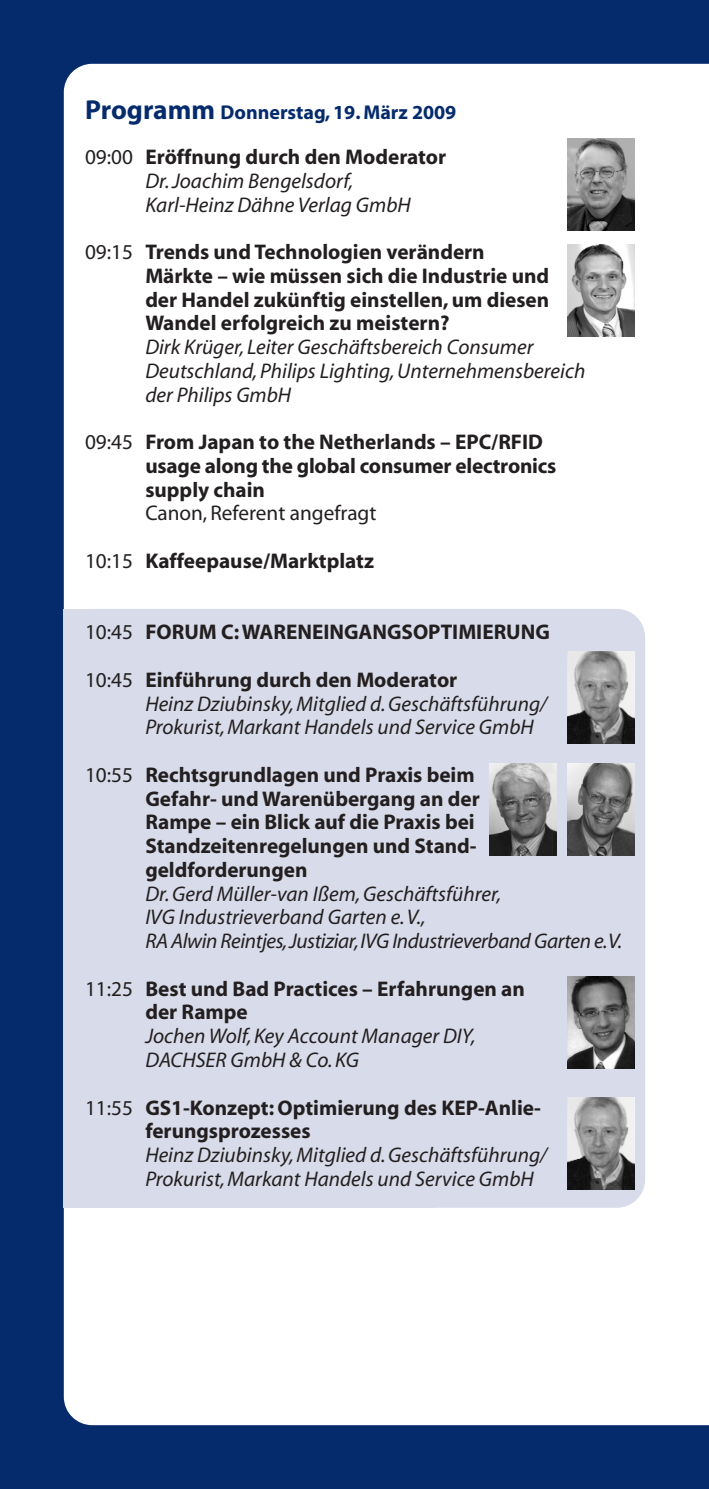
<style>
.page{position:relative;width:709px;height:1489px;background:#fff}
.page>*{position:absolute;margin:0;border:0;box-sizing:border-box;transform-origin:0 0}
.t1{font:italic 21.25px/23.8px "Myriad";color:#231f20}
.t2{font:700 21.25px/23.8px "Myriad";color:#231f20}
.t3{font:21.25px "Myriad";color:#231f20}
.t4{font:700 20px "Myriad";color:#052b6c}
.s1{font-size:27.5px}
.s2{font-style:normal}
.s3{font-weight:700;font-style:normal}
.s4{font-weight:400}
</style>
<div class="page">
<div style="left:0;top:0;width:709px;height:1488px;background:#052b6c"></div>
<div style="left:64px;top:64px;width:645px;height:1360px;background:#fff"></div>
<div style="left:64px;top:609px;width:581px;height:598px;background:#d8dbe9;border-radius:28px"></div>
<img style="left:567px;top:244px;width:67px;height:92px">
<img style="left:567px;top:138px;width:67px;height:92px">
<img style="left:567px;top:763px;width:67px;height:92px">
<img style="left:567px;top:976px;width:67px;height:92px">
<img style="left:567px;top:651px;width:67px;height:92px">
<img style="left:489px;top:763px;width:67px;height:92px">
<img style="left:567px;top:1097px;width:67px;height:91px">
<p class="t4" style="left:85px;top:105px;width:373px"><span class="s1">Programm</span> Donnerstag, 19. März 2009</p>
<p class="t1" style="left:145px;top:147px;width:302px;text-indent:-60px"><span class="s2">09:00</span> <span class="s3">Eröffnung durch den Moderator<br></span>Dr. Joachim Bengelsdorf,<br>Karl-Heinz Dähne Verlag GmbH</p>
<p class="t2" style="left:145px;top:242px;width:405px;text-indent:-60px"><span class="s4">09:15</span> Trends und Technologien verändern Märkte – wie müssen sich die Industrie und der Handel zukünftig einstellen, um diesen Wandel erfolgreich zu meistern?</p>
<p class="t1" style="left:145px;top:337px;width:441px">Dirk Krüger, Leiter Geschäftsbereich Consumer<br>Deutschland, Philips Lighting, Unternehmensbereich der Philips GmbH</p>
<p class="t2" style="left:145px;top:432px;width:412px;text-indent:-60px"><span class="s4">09:45</span> From Japan to the Netherlands – EPC/RFID usage along the global consumer electronics supply chain</p>
<p class="t3" style="left:145px;top:505px;width:233px">Canon, Referent angefragt</p>
<p class="t2" style="left:85px;top:550px;width:290px"><span class="s4">10:15</span> Kaffeepause/Marktplatz</p>
<p class="t2" style="left:85px;top:622px;width:466px"><span class="s4">10:45</span> FORUM C: WARENEINGANGSOPTIMIERUNG</p>
<p class="t1" style="left:145px;top:669px;width:403px;text-indent:-60px"><span class="s2">10:45</span> <span class="s3">Einführung durch den Moderator<br></span>Heinz Dziubinsky, Mitglied d. Geschäftsführung/<br>Prokurist, Markant Handels und Service GmbH</p>
<p class="t2" style="left:145px;top:764px;width:336px;text-indent:-60px"><span class="s4">10:55</span> Rechtsgrundlagen und Praxis beim<br>Gefahr- und Warenübergang an der<br>Rampe – ein Blick auf die Praxis bei<br>Standzeitenregelungen und Stand&shy;geldforderungen</p>
<p class="t1" style="left:145px;top:883px;width:478px">Dr. Gerd Müller-van Ißem, Geschäftsführer,<br>IVG Industrieverband Garten e.V.,<br>RA Alwin Reintjes, Justiziar, IVG Industrieverband Garten e.V.</p>
<p class="t2" style="left:145px;top:978px;width:381px;text-indent:-60px"><span class="s4">11:25</span> Best und Bad Practices – Erfahrungen an der Rampe</p>
<p class="t1" style="left:145px;top:1025px;width:332px">Jochen Wolf, Key Account Manager DIY,<br>DACHSER GmbH &amp; Co. KG</p>
<p class="t2" style="left:145px;top:1097px;width:397px;text-indent:-60px"><span class="s4">11:55</span> GS1-Konzept: Optimierung des KEP-Anlie&shy;ferungsprozesses</p>
<p class="t1" style="left:145px;top:1144px;width:403px">Heinz Dziubinsky, Mitglied d. Geschäftsführung/<br>Prokurist, Markant Handels und Service GmbH</p>
</div>
